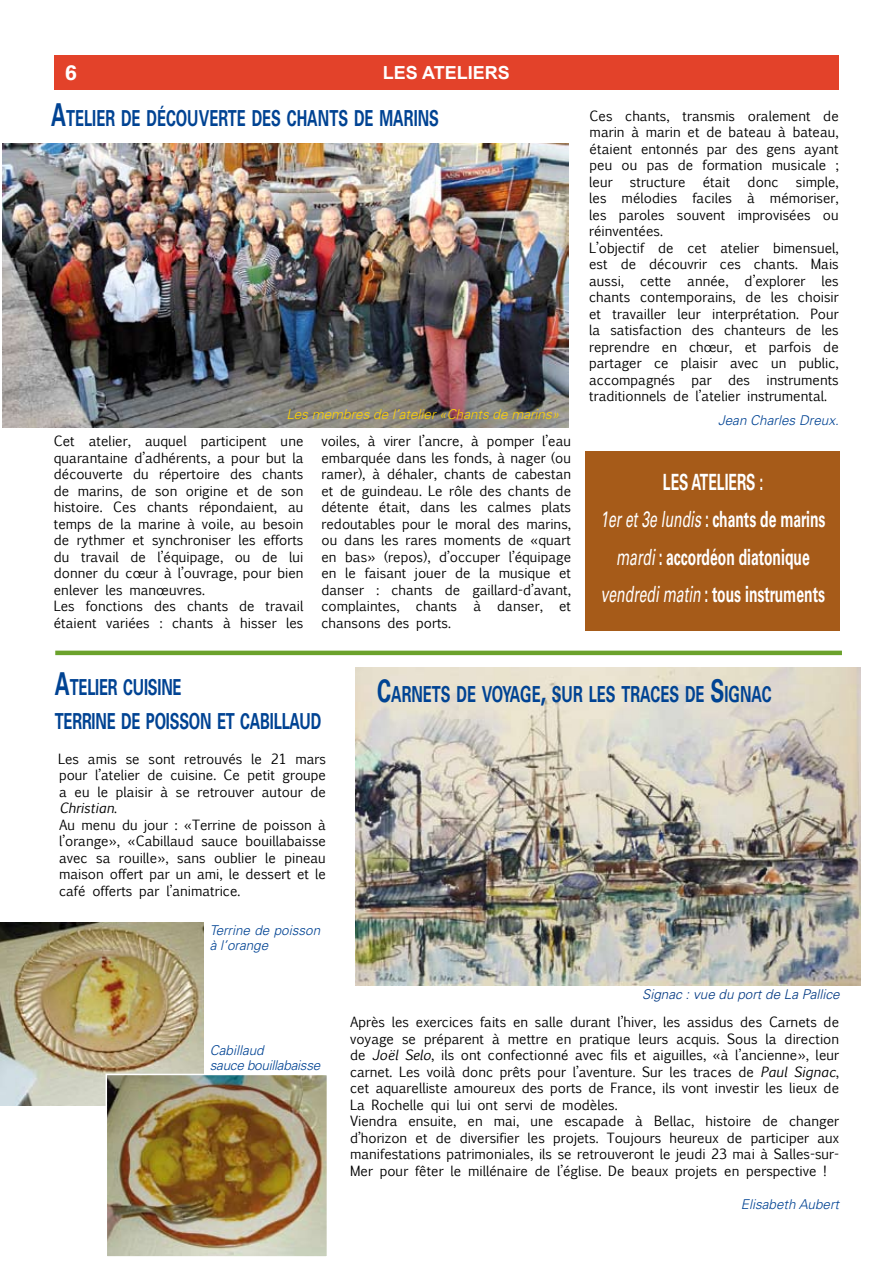
<style>
.page{position:relative;width:893px;height:1263px;background:#fff}
.page>*{position:absolute;margin:0;border:0;box-sizing:border-box;transform-origin:0 0}
.t1{font:700 22.35px/37.5px "Univers";color:#fff;text-align:center;scale:.62 1}
.t2{font:700 22.05px/34.5px "Univers";color:#004393;scale:.67 1}
.t3{font:700 21px "Univers";color:#fff}
.t4{font:700 18px "Arial";color:#fff}
.t5{font:13.5px/16.5px "Euphemia UCAS";color:#000}
.t6{font:italic 300 13.5px/15px "Univers";color:#004393}
.t7{font:italic 300 13.5px "Univers";color:#ffd300}
.t8{font:italic 300 13.5px "Univers";color:#003882}
.t9{font:italic 300 13.5px/15px "Univers";letter-spacing:-.02em;color:#004393}
.s1{font-size:31.5px}
.s2{font-weight:400;font-style:italic}
.s3{font-style:italic}
</style>
<div class="page">
<hr style="left:55px;top:651px;width:787px;height:4px;background:#6ba22c">
<div style="left:54px;top:55px;width:785px;height:34px;background:#e3422a"></div>
<img style="left:3px;top:144px;width:565px;height:283px">
<div style="left:586px;top:451px;width:254px;height:179px;background:#a65b19"></div>
<img style="left:355px;top:668px;width:505px;height:317px">
<img style="left:0;top:923px;width:204px;height:183px">
<img style="left:109px;top:1077px;width:216px;height:177px">
<div style="left:106px;top:1074px;width:222px;height:183px;border:2px solid #fff"></div>
<h3 class="t3" style="left:65px;top:57px;width:13px">4</h3>
<h3 class="t3" style="left:65px;top:60px;width:13px">6</h3>
<h3 class="t4" style="left:383px;top:61px;width:129px">LES ATELIERS</h3>
<h2 class="t2" style="left:51px;top:101px;width:581px"><span class="s1">A</span>TELIER DE DÉCOUVERTE DES CHANTS DE MARINS</h2>
<p class="t7" style="left:287px;top:406px;width:274px">Les membres de l’atelier «Chants de marins»</p>
<p class="t5" style="left:54px;top:433px;width:251px">Cet atelier, auquel participent une quarantaine d’adhérents, a pour but la découverte du répertoire des chants de marins, de son origine et de son histoire. Ces chants répondaient, au temps de la marine à voile, au besoin de rythmer et synchroniser les efforts du travail de l’équipage, ou de lui donner du cœur à l’ouvrage, pour bien enlever les manœuvres.<br>Les fonctions des chants de travail étaient variées : chants à hisser les</p>
<p class="t5" style="left:321px;top:433px;width:251px;text-align:justify">voiles, à virer l’ancre, à pomper l’eau embarquée dans les fonds, à nager (ou ramer), à déhaler, chants de cabestan et de guindeau. Le rôle des chants de détente était, dans les calmes plats redoutables pour le moral des marins, ou dans les rares moments de «quart en bas» (repos), d’occuper l’équipage en le faisant jouer de la musique et danser : chants de gaillard-d’avant, complaintes, chants à danser, et chansons des ports.</p>
<p class="t5" style="left:589px;top:108px;width:251px;text-align:justify">Ces chants, transmis oralement de marin à marin et de bateau à bateau, étaient entonnés par des gens ayant peu ou pas de formation musicale ; leur</p>
<p class="t5" style="left:630px;top:173px;width:57px">structure</p>
<p class="t5" style="left:703px;top:173px;width:29px">était</p>
<p class="t5" style="left:748px;top:173px;width:33px">donc</p>
<p class="t5" style="left:589px;top:173px;width:251px;text-indent:207px">simple, les mélodies faciles à mémoriser, les paroles souvent improvisées ou réinventées.<br>L’objectif de cet atelier bimensuel, est de découvrir ces chants. Mais aussi, cette année, d’explorer les chants contemporains, de les choisir et travailler leur interprétation. Pour la satisfaction des chanteurs de les reprendre en chœur, et parfois de partager ce plaisir avec un public, accompagnés par des instruments traditionnels de l’atelier instrumental.</p>
<p class="t6" style="left:718px;top:413px;width:122px">Jean Charles Dreux.</p>
<h1 class="t1" style="left:600px;top:463px;width:365px">Les ateliers :<br><span class="s2">1er et 3e lundis</span> : chants de marins <span class="s2">mardi</span> : accordéon diatonique <span class="s2">vendredi matin</span> : tous instruments</h1>
<h2 class="t2" style="left:55px;top:670px;width:399px"><span class="s1">A</span>TELIER CUISINE<br>TERRINE DE POISSON ET CABILLAUD</h2>
<p class="t5" style="left:58px;top:750px;width:269px">Les amis se sont retrouvés le 21 mars pour l’atelier de cuisine. Ce petit groupe a eu le plaisir à se retrouver autour de <span class="s3">Christian</span>.<br>Au menu du jour : «Terrine de poisson à l’orange», «Cabillaud sauce bouillabaisse avec sa rouille», sans oublier le pineau maison offert par un ami, le dessert et le café offerts par l’animatrice.</p>
<p class="t6" style="left:210px;top:922px;width:112px">Terrine de poisson à l’orange</p>
<p class="t9" style="left:210px;top:1042px;width:112px">Cabillaud<br>sauce bouillabaisse</p>
<h2 class="t2" style="left:377px;top:677px;width:590px"><span class="s1">C</span>ARNETS DE VOYAGE<span class="s1">,</span> SUR LES TRACES DE <span class="s1">S</span>IGNAC</h2>
<p class="t8" style="left:642px;top:986px;width:199px">Signac : vue du port de La Pallice</p>
<p class="t5" style="left:350px;top:1014px;width:490px">Après les exercices faits en salle durant l’hiver, les assidus des Carnets de voyage se préparent à mettre en pratique leurs acquis. Sous la direction de <span class="s3">Joël Selo</span>, ils ont confectionné avec fils et aiguilles, «à l’ancienne», leur carnet. Les voilà donc prêts pour l’aventure. Sur les traces de <span class="s3">Paul Signac</span>, cet aquarelliste amoureux des ports de France, ils vont investir les lieux de La Rochelle qui lui ont servi de modèles.<br>Viendra ensuite, en mai, une escapade à Bellac, histoire de changer d’horizon et de diversifier les projets. Toujours heureux de participer aux manifestations patrimoniales, ils se retrouveront le jeudi 23 mai à Salles-sur-Mer pour fêter le millénaire de l’église. De beaux projets en perspective !</p>
<p class="t6" style="left:741px;top:1197px;width:100px">Elisabeth Aubert</p>
</div>
